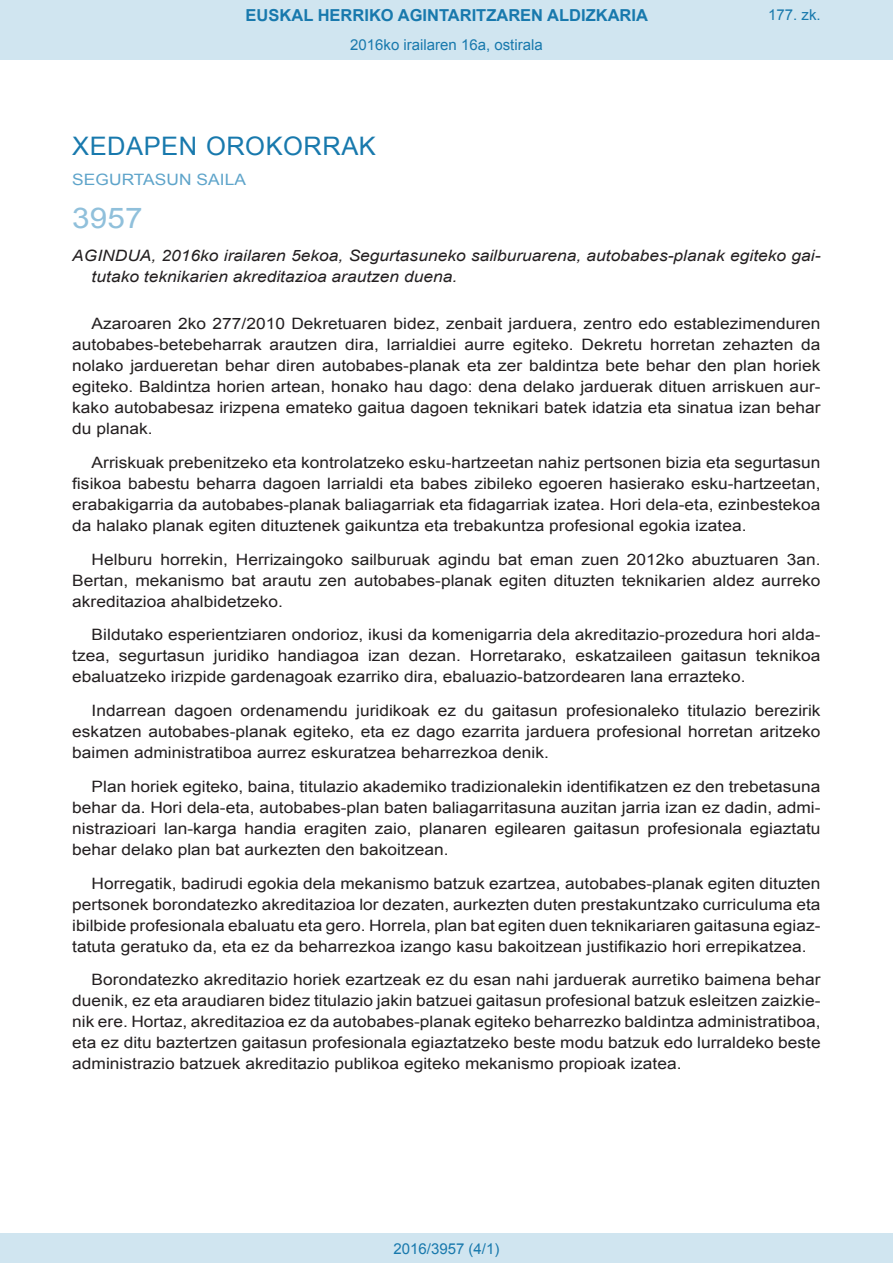
<style>
.page{position:relative;width:893px;height:1263px;background:#fff}
.page>*{position:absolute;margin:0;border:0;box-sizing:border-box;transform-origin:0 0}
.BOPVOrden{font:28.5px "Arial";color:#90c0db;scale:1.11 1}
.BOPVSeccion{font:25.5px "Arial";letter-spacing:.02em;color:#1879ad}
.t1{font:700 16.5px "Arial";color:#1879ad}
.BOPVDetalle{font:15.6px/21px "Arial";color:#231f20;text-align:justify;scale:1.11 1}
.BOPVTitulo{font:italic 15.6px/21px "Arial";color:#231f20;scale:1.11 1}
.BOPVOrganismo{font:15.6px "Arial";letter-spacing:.005em;color:#5ea4ca;scale:1.11 1}
.Paginacion_Centro{font:15px "Arial";color:#1879ad}
</style>
<div class="page">
<div style="left:0;top:0;width:893px;height:60px;background:#d0e5f0"></div>
<div style="left:0;top:1233px;width:893px;height:30px;background:#d0e5f0"></div>
<p class="t1" style="left:246px;top:4px;width:404px">EUSKAL HERRIKO AGINTARITZAREN ALDIZKARIA</p>
<p class="Paginacion_Centro" style="left:350px;top:35px;width:194px">2016ko irailaren 16a, ostirala</p>
<p class="Paginacion_Centro" style="left:768px;top:5px;width:54px">177. zk.</p>
<p class="BOPVSeccion" style="left:72px;top:129px;width:305px">XEDAPEN OROKORRAK</p>
<p class="BOPVOrganismo" style="left:72px;top:169px;width:158px">SEGURTASUN SAILA</p>
<p class="BOPVOrden" style="left:72px;top:199px;width:65px">3957</p>
<p class="BOPVTitulo" style="left:92px;top:246px;width:658px;text-indent:-19px">AGINDUA, 2016ko irailaren 5ekoa, Segurtasuneko sailburuarena, autobabes-planak egiteko gai&shy;tutako teknikarien akreditazioa arautzen duena.</p>
<p class="BOPVDetalle" style="left:72px;top:313px;width:676px;text-indent:19px">Azaroaren 2ko 277/2010 Dekretuaren bidez, zenbait jarduera, zentro edo establezimenduren autobabes-betebeharrak arautzen dira, larrialdiei aurre egiteko. Dekretu horretan zehazten da nolako jardueretan behar diren autobabes-planak eta zer baldintza bete behar den plan horiek egiteko. Baldintza horien artean, honako hau dago: dena delako jarduerak dituen arriskuen aur&shy;kako autobabesaz irizpena emateko gaitua dagoen teknikari batek idatzia eta sinatua izan behar du planak.</p>
<p class="BOPVDetalle" style="left:72px;top:452px;width:676px;text-indent:19px">Arriskuak prebenitzeko eta kontrolatzeko esku-hartzeetan nahiz pertsonen bizia eta segurtasun fisikoa babestu beharra dagoen larrialdi eta babes zibileko egoeren hasierako esku-hartzeetan, erabakigarria da autobabes-planak baliagarriak eta fidagarriak izatea. Hori dela-eta, ezinbestekoa da halako planak egiten dituztenek gaikuntza eta trebakuntza profesional egokia izatea.</p>
<p class="BOPVDetalle" style="left:72px;top:549px;width:676px;text-indent:19px">Helburu horrekin, Herrizaingoko sailburuak agindu bat eman zuen 2012ko abuztuaren 3an.<br>Bertan, mekanismo bat arautu zen autobabes-planak egiten dituzten teknikarien aldez aurreko akreditazioa ahalbidetzeko.</p>
<p class="BOPVDetalle" style="left:72px;top:624px;width:676px;text-indent:19px">Bildutako esperientziaren ondorioz, ikusi da komenigarria dela akreditazio-prozedura hori alda&shy;tzea, segurtasun juridiko handiagoa izan dezan. Horretarako, eskatzaileen gaitasun teknikoa ebaluatzeko irizpide gardenagoak ezarriko dira, ebaluazio-batzordearen lana errazteko.</p>
<p class="BOPVDetalle" style="left:72px;top:700px;width:676px;text-indent:19px">Indarrean dagoen ordenamendu juridikoak ez du gaitasun profesionaleko titulazio berezirik eskatzen autobabes-planak egiteko, eta ez dago ezarrita jarduera profesional horretan aritzeko baimen administratiboa aurrez eskuratzea beharrezkoa denik.</p>
<p class="BOPVDetalle" style="left:72px;top:776px;width:676px;text-indent:19px">Plan horiek egiteko, baina, titulazio akademiko tradizionalekin identifikatzen ez den trebetasuna behar da. Hori dela-eta, autobabes-plan baten baliagarritasuna auzitan jarria izan ez dadin, admi&shy;nistrazioari lan-karga handia eragiten zaio, planaren egilearen gaitasun profesionala egiaztatu behar delako plan bat aurkezten den bakoitzean.</p>
<p class="BOPVDetalle" style="left:72px;top:873px;width:676px;text-indent:19px">Horregatik, badirudi egokia dela mekanismo batzuk ezartzea, autobabes-planak egiten dituzten pertsonek borondatezko akreditazioa lor dezaten, aurkezten duten prestakuntzako curriculuma eta ibilbide profesionala ebaluatu eta gero. Horrela, plan bat egiten duen teknikariaren gaitasuna egiaz&shy;tatuta geratuko da, eta ez da beharrezkoa izango kasu bakoitzean justifikazio hori errepikatzea.</p>
<p class="BOPVDetalle" style="left:72px;top:969px;width:676px;text-indent:19px">Borondatezko akreditazio horiek ezartzeak ez du esan nahi jarduerak aurretiko baimena behar duenik, ez eta araudiaren bidez titulazio jakin batzuei gaitasun profesional batzuk esleitzen zaizkie&shy;nik ere. Hortaz, akreditazioa ez da autobabes-planak egiteko beharrezko baldintza administratiboa, eta ez ditu baztertzen gaitasun profesionala egiaztatzeko beste modu batzuk edo lurraldeko beste administrazio batzuek akreditazio publikoa egiteko mekanismo propioak izatea.</p>
<p class="Paginacion_Centro" style="left:393px;top:1238px;width:107px">2016/3957 (4/1)</p>
</div>
